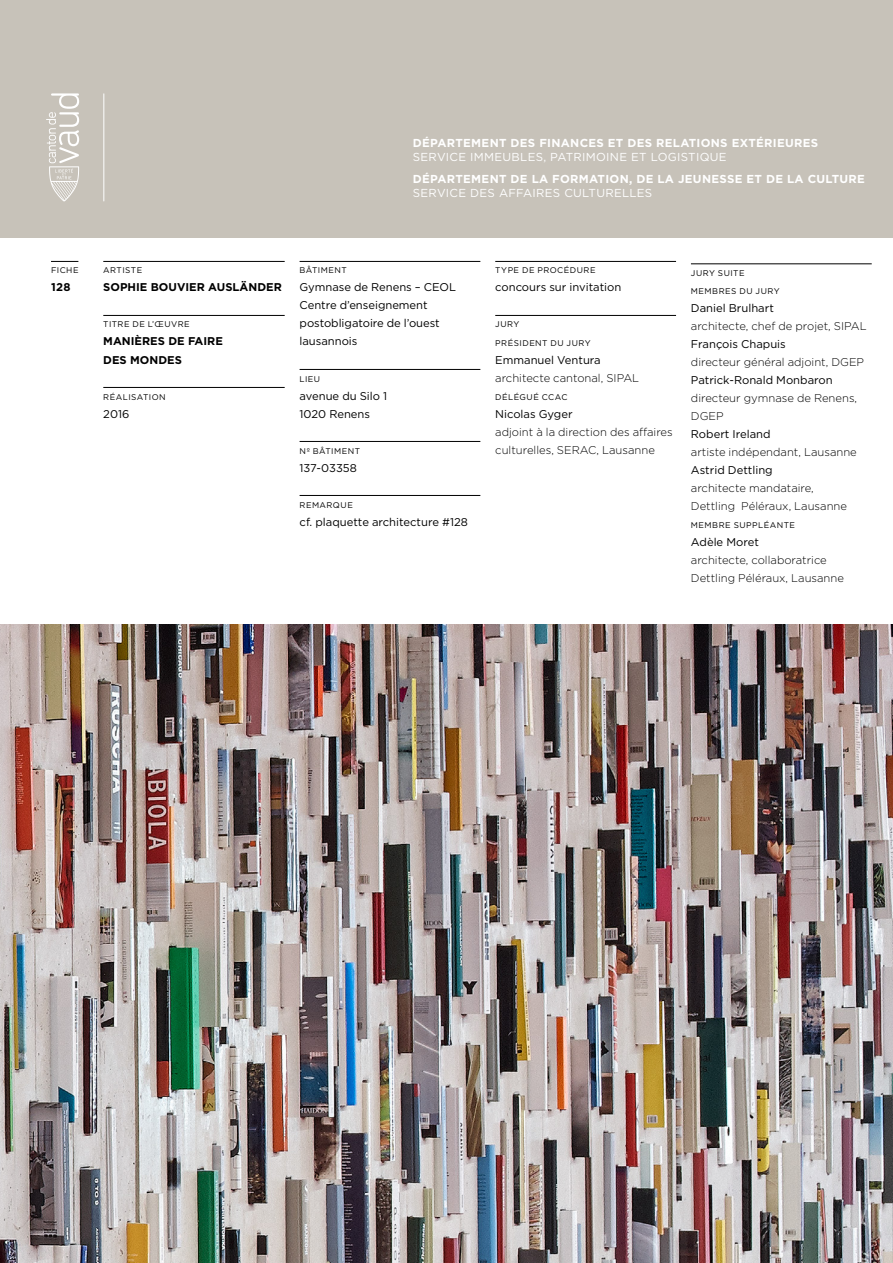
<style>
.page{position:relative;width:893px;height:1263px;background:#fff}
.page>*{position:absolute;margin:0;border:0;box-sizing:border-box;transform-origin:0 0}
.t1{font:700 11.55px "Gotham";letter-spacing:.025em;color:#fff}
.t2{font:11.55px "Gotham";letter-spacing:.025em;color:#fff}
.t3{font:300 11.25px/18px "Gotham";color:#000}
.t4{font:11.25px/18px "Gotham";color:#000}
.t5{font:700 11.25px/18px "Gotham";color:#000}
.t6{font:8.25px/18px "Gotham";letter-spacing:.055em;color:#000}
</style>
<div class="page">
<img style="left:0;top:625px;width:893px;height:638px">
<hr style="left:103px;top:261px;width:182px;height:1px;background:#000">
<hr style="left:103px;top:315px;width:182px;height:1px;background:#000">
<hr style="left:103px;top:387px;width:182px;height:1px;background:#000">
<hr style="left:300px;top:261px;width:180px;height:1px;background:#000">
<hr style="left:300px;top:369px;width:180px;height:1px;background:#000">
<hr style="left:300px;top:441px;width:180px;height:1px;background:#000">
<hr style="left:300px;top:495px;width:180px;height:1px;background:#000">
<hr style="left:495px;top:261px;width:181px;height:1px;background:#000">
<hr style="left:495px;top:315px;width:181px;height:1px;background:#000">
<svg style="left:51px;top:261px;width:27px;height:1px"></svg>
<hr style="left:691px;top:264px;width:181px;height:1px;background:#000">
<div style="left:0;top:0;width:893px;height:237px;background:#c7c2b9"></div>
<svg style="left:46px;top:93px;width:33px;height:108px"></svg>
<hr style="left:103px;top:93px;width:1px;height:108px;background:#fff">
<p class="t1" style="left:413px;top:135px;width:407px">DÉPARTEMENT DES FINANCES ET DES RELATIONS EXTÉRIEURES</p>
<p class="t2" style="left:413px;top:149px;width:315px">SERVICE IMMEUBLES, PATRIMOINE ET LOGISTIQUE</p>
<p class="t1" style="left:413px;top:171px;width:454px">DÉPARTEMENT DE LA FORMATION, DE LA JEUNESSE ET DE LA CULTURE</p>
<p class="t2" style="left:413px;top:185px;width:241px">SERVICE DES AFFAIRES CULTURELLES</p>
<p class="t6" style="left:51px;top:261px;width:29px">FICHE</p>
<p class="t5" style="left:51px;top:278px;width:21px">128</p>
<p class="t6" style="left:103px;top:261px;width:40px">ARTISTE</p>
<p class="t5" style="left:103px;top:278px;width:180px">SOPHIE BOUVIER AUSLÄNDER</p>
<p class="t6" style="left:103px;top:315px;width:88px">TITRE DE L’ŒUVRE</p>
<p class="t5" style="left:103px;top:332px;width:121px">MANIÈRES DE FAIRE<br>DES MONDES</p>
<p class="t6" style="left:103px;top:387px;width:64px">RÉALISATION</p>
<p class="t4" style="left:103px;top:404px;width:28px">2016</p>
<p class="t6" style="left:300px;top:261px;width:49px">BÂTIMENT</p>
<p class="t4" style="left:300px;top:278px;width:158px">Gymnase de Renens – CEOL<br>Centre d’enseignement postobligatoire de l’ouest lausannois</p>
<p class="t6" style="left:300px;top:369px;width:22px">LIEU</p>
<p class="t4" style="left:300px;top:386px;width:89px">avenue du Silo 1<br>1020 Renens</p>
<p class="t6" style="left:300px;top:441px;width:62px">Nº BÂTIMENT</p>
<p class="t4" style="left:300px;top:458px;width:59px">137-03358</p>
<p class="t6" style="left:300px;top:495px;width:55px">REMARQUE</p>
<p class="t4" style="left:300px;top:512px;width:170px">cf. plaquette architecture #128</p>
<p class="t6" style="left:495px;top:261px;width:102px">TYPE DE PROCÉDURE</p>
<p class="t4" style="left:495px;top:278px;width:128px">concours sur invitation</p>
<p class="t6" style="left:495px;top:315px;width:97px">JURY<br>PRÉSIDENT DU JURY</p>
<p class="t4" style="left:495px;top:350px;width:107px">Emmanuel Ventura</p>
<p class="t3" style="left:495px;top:368px;width:146px">architecte cantonal, SIPAL</p>
<p class="t6" style="left:495px;top:387px;width:74px">DÉLÉGUÉ CCAC</p>
<p class="t4" style="left:495px;top:404px;width:79px">Nicolas Gyger</p>
<p class="t3" style="left:495px;top:422px;width:179px">adjoint à la direction des affaires culturelles, SERAC, Lausanne</p>
<p class="t6" style="left:691px;top:264px;width:90px">JURY SUITE<br>MEMBRES DU JURY</p>
<p class="t4" style="left:691px;top:299px;width:84px">Daniel Brulhart</p>
<p class="t3" style="left:691px;top:317px;width:177px">architecte, chef de projet, SIPAL</p>
<p class="t4" style="left:691px;top:335px;width:96px">François Chapuis</p>
<p class="t3" style="left:691px;top:353px;width:175px">directeur général adjoint, DGEP</p>
<p class="t4" style="left:691px;top:371px;width:143px">Patrick-Ronald Monbaron</p>
<p class="t3" style="left:691px;top:389px;width:168px">directeur gymnase de Renens,<br>DGEP</p>
<p class="t4" style="left:691px;top:425px;width:81px">Robert Ireland</p>
<p class="t3" style="left:691px;top:443px;width:167px">artiste indépendant, Lausanne</p>
<p class="t4" style="left:691px;top:461px;width:83px">Astrid Dettling</p>
<p class="t3" style="left:691px;top:479px;width:158px">architecte mandataire,<br>Dettling Péléraux, Lausanne</p>
<p class="t6" style="left:691px;top:516px;width:106px">MEMBRE SUPPLÉANTE</p>
<p class="t4" style="left:691px;top:533px;width:69px">Adèle Moret</p>
<p class="t3" style="left:691px;top:551px;width:155px">architecte, collaboratrice<br>Dettling Péléraux, Lausanne</p>
</div>
